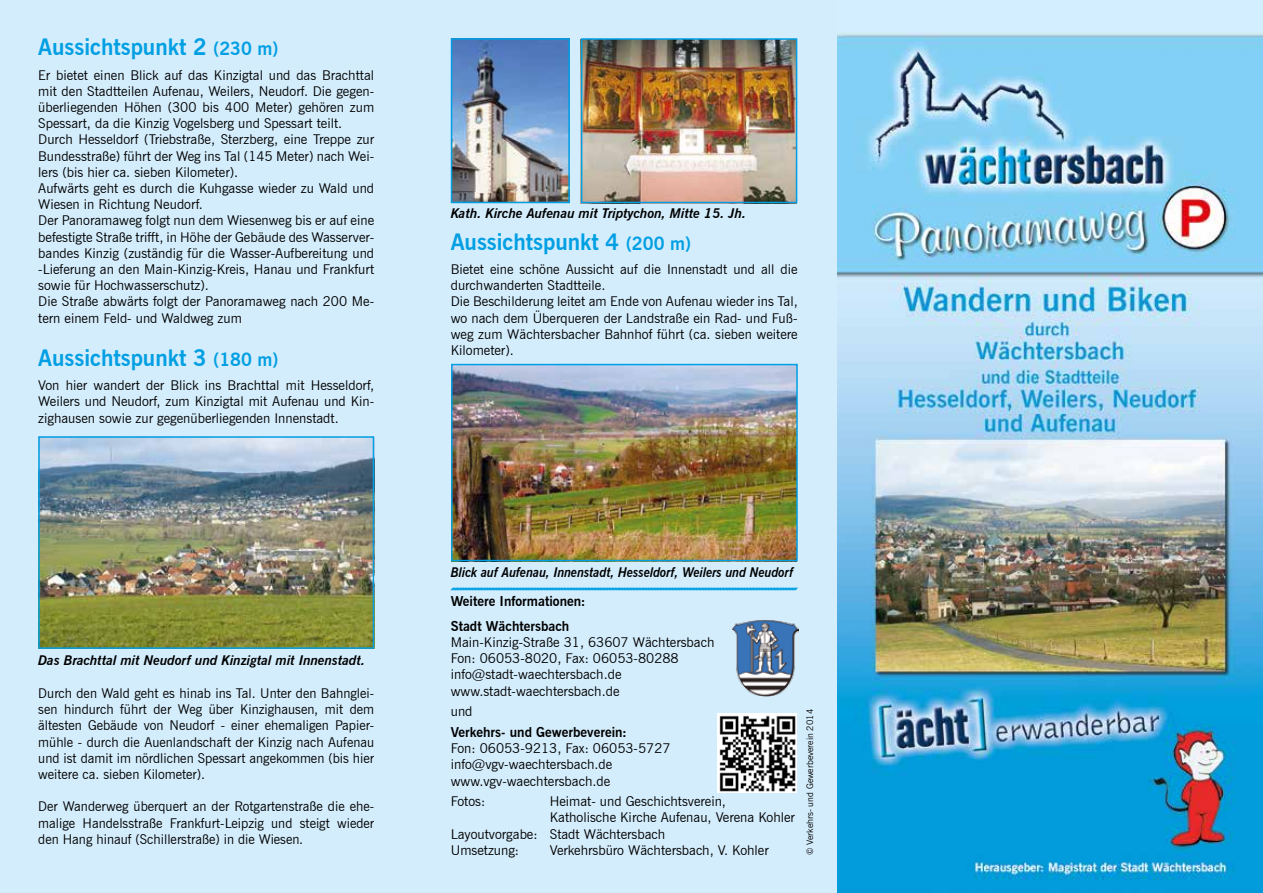
<style>
.page{position:relative;width:1263px;height:893px;background:#d4edfc}
.page>*{position:absolute;margin:0;border:0;box-sizing:border-box;transform-origin:0 0}
.t1{font:700 22.5px "News Gothic BT";color:#009fe3}
.t2{font:13.5px/16.2px "News Gothic BT";color:#000}
.t3{font:italic 700 13.5px "News Gothic BT";color:#000}
.t4{font:700 13.5px/24.3px "News Gothic BT";color:#000}
.t5{font:italic 700 13.5px "News Gothic BT";color:#000;scale:.92 1}
.t6{font:9px "News Gothic BT";color:#000}
.s1{font-size:18px}
</style>
<div class="page">
<img style="left:732px;top:620px;width:66px;height:77px">
<svg style="left:450px;top:587px;width:348px;height:4px"></svg>
<img style="left:454px;top:41px;width:113px;height:159px">
<div style="left:451px;top:38px;width:119px;height:165px;border:2px solid #009fe3"></div>
<img style="left:584px;top:41px;width:210px;height:159px">
<img style="left:717px;top:713px;width:79px;height:80px">
<img style="left:838px;top:33px;width:425px;height:860px">
<img style="left:454px;top:367px;width:341px;height:191px">
<img style="left:41px;top:439px;width:330px;height:207px">
<div style="left:581px;top:38px;width:216px;height:165px;border:2px solid #009fe3"></div>
<div style="left:451px;top:364px;width:347px;height:197px;border:2px solid #009fe3"></div>
<div style="left:38px;top:436px;width:336px;height:213px;border:2px solid #009fe3"></div>
<h1 class="t1" style="left:38px;top:34px;width:242px">Aussichtspunkt 2 <span class="s1">(230 m)</span></h1>
<p class="t2" style="left:38px;top:67px;width:337px">Er bietet einen Blick auf das Kinzigtal und das Brachttal mit den Stadtteilen Aufenau, Weilers, Neudorf. Die gegen&shy;überliegenden Höhen (300 bis 400 Meter) gehören zum Spessart, da die Kinzig Vogelsberg und Spessart teilt.<br>Durch Hesseldorf (Triebstraße, Sterzberg, eine Treppe zur Bundesstraße) führt der Weg ins Tal (145 Meter) nach Wei&shy;lers (bis hier ca. sieben Kilometer).<br>Aufwärts geht es durch die Kuhgasse wieder zu Wald und Wiesen in Richtung Neudorf.<br>Der Panoramaweg folgt nun dem Wiesenweg bis er auf eine befestigte Straße trifft, in Höhe der Gebäude des Wasserver&shy;bandes Kinzig (zuständig für die Wasser-Aufbereitung und -Lieferung an den Main-Kinzig-Kreis, Hanau und Frankfurt sowie für Hochwasserschutz).<br>Die Straße abwärts folgt der Panoramaweg nach 200 Me&shy;tern einem Feld- und Waldweg zum</p>
<h1 class="t1" style="left:38px;top:344px;width:242px">Aussichtspunkt 3 <span class="s1">(180 m)</span></h1>
<p class="t2" style="left:38px;top:377px;width:337px;text-align:justify">Von hier wandert der Blick ins Brachttal mit Hesseldorf, Weilers und Neudorf, zum Kinzigtal mit Aufenau und Kin&shy;zighausen sowie zur gegenüberliegenden Innenstadt.</p>
<p class="t3" style="left:38px;top:652px;width:328px">Das Brachttal mit Neudorf und Kinzigtal mit Innenstadt.</p>
<p class="t2" style="left:38px;top:685px;width:337px;text-align:justify">Durch den Wald geht es hinab ins Tal. Unter den Bahnglei&shy;sen hindurch führt der Weg über Kinzighausen, mit dem ältesten Gebäude von Neudorf - einer ehemaligen Papier&shy;mühle - durch die Auenlandschaft der Kinzig nach Aufenau und ist damit im nördlichen Spessart angekommen (bis hier weitere ca. sieben Kilometer).</p>
<p class="t2" style="left:38px;top:798px;width:337px;text-align:justify">Der Wanderweg überquert an der Rotgartenstraße die ehe&shy;malige Handelsstraße Frankfurt-Leipzig und steigt wieder den Hang hinauf (Schillerstraße) in die Wiesen.</p>
<p class="t3" style="left:451px;top:205px;width:297px">Kath. Kirche Aufenau mit Triptychon, Mitte 15. Jh.</p>
<h1 class="t1" style="left:451px;top:228px;width:242px">Aussichtspunkt 4 <span class="s1">(200 m)</span></h1>
<p class="t2" style="left:451px;top:261px;width:348px">Bietet eine schöne Aussicht auf die Innenstadt und all die durchwanderten Stadtteile.<br>Die Beschilderung leitet am Ende von Aufenau wieder ins Tal, wo nach dem Überqueren der Landstraße ein Rad- und Fuß&shy;weg zum Wächtersbacher Bahnhof führt (ca. sieben weitere Kilometer).</p>
<p class="t5" style="left:451px;top:564px;width:374px">Blick auf Aufenau, Innenstadt, Hesseldorf, Weilers und Neudorf</p>
<p class="t4" style="left:451px;top:589px;width:136px">Weitere Informationen:<br>Stadt Wächtersbach</p>
<p class="t2" style="left:451px;top:634px;width:265px">Main-Kinzig-Straße 31, 63607 Wächtersbach Fon: 06053-8020, Fax: 06053-80288 info@stadt-waechtersbach.de www.stadt-waechtersbach.de</p>
<p class="t2" style="left:451px;top:703px;width:23px">und</p>
<p class="t4" style="left:451px;top:720px;width:178px">Verkehrs- und Gewerbeverein:</p>
<p class="t2" style="left:451px;top:740px;width:221px">Fon: 06053-9213, Fax: 06053-5727 info@vgv-waechtersbach.de www.vgv-waechtersbach.de</p>
<p class="t2" style="left:451px;top:793px;width:36px">Fotos:</p>
<p class="t2" style="left:550px;top:793px;width:178px">Heimat- und Geschichtsverein,</p>
<p class="t2" style="left:550px;top:809px;width:247px">Katholische Kirche Aufenau, Verena Kohler</p>
<p class="t2" style="left:451px;top:826px;width:216px">Layoutvorgabe: Stadt Wächtersbach</p>
<p class="t2" style="left:451px;top:842px;width:70px">Umsetzung:</p>
<p class="t2" style="left:550px;top:842px;width:221px">Verkehrsbüro Wächtersbach, V. Kohler</p>
<p class="t6" style="left:804px;top:855px;width:147px;rotate:-90deg">© Verkehrs- und Gewerbeverein 2014</p>
</div>
